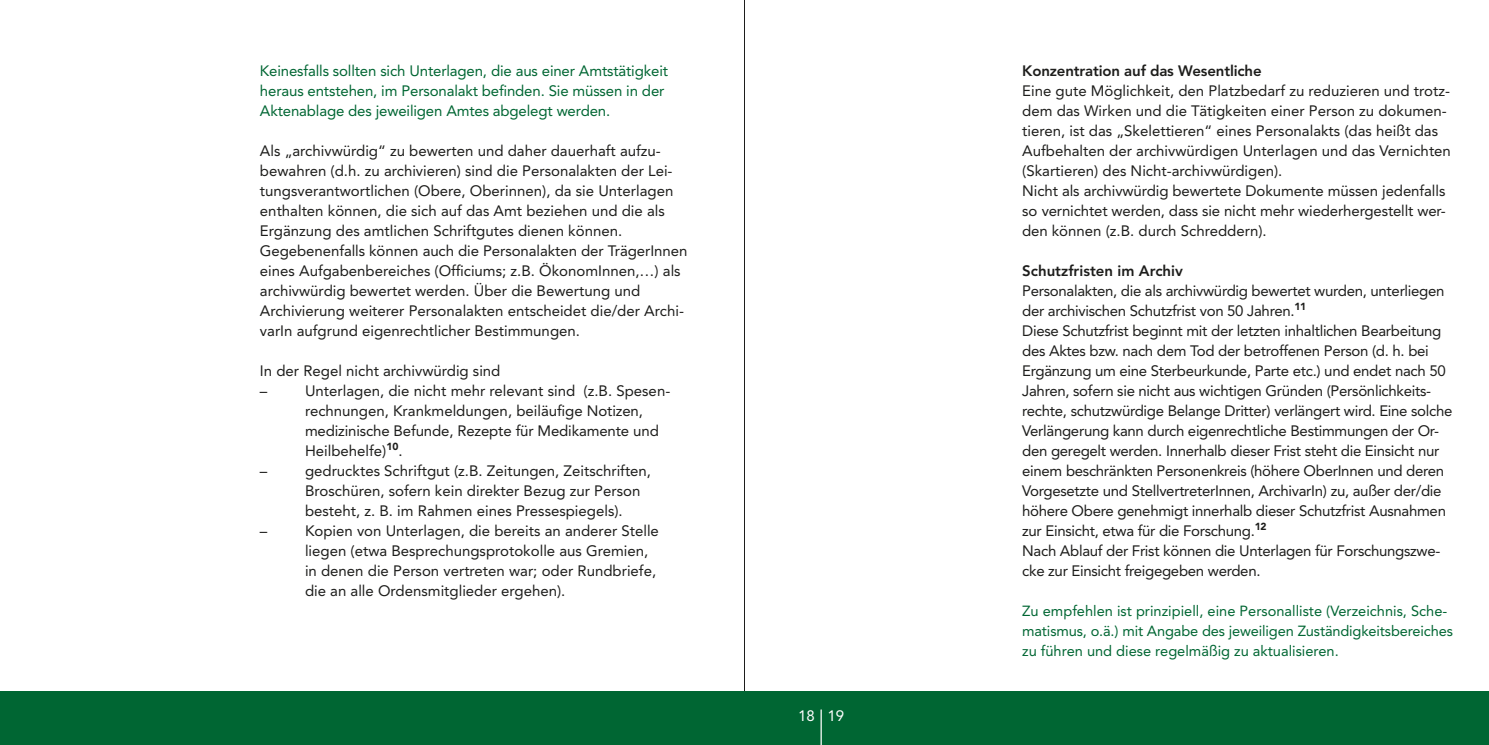
<style>
.page{position:relative;width:1489px;height:745px;background:#fff}
.page>*{position:absolute;margin:0;border:0;box-sizing:border-box;transform-origin:0 0}
.fließ{font:15px/20px "Avenir LT Std";color:#1d1d1b}
.fließ-2{font:15px/20px "Avenir LT Std";letter-spacing:-.02em;color:#1d1d1b}
.fließ-3{font:15px/20px "Avenir LT Std";letter-spacing:-.01em;color:#063}
.fließ-4{font:800 15px "Avenir LT Std";letter-spacing:-.01em;color:#1d1d1b}
.t1{font:15px "Avenir LT Std";color:#fff}
.fließ-5{font:14.62px/20px "Avenir LT Std";color:#063}
</style>
<div class="page">
<hr style="left:744px;top:0;width:1px;height:691px;background:#1d1d1b">
<div style="left:0;top:691px;width:1488px;height:53px;background:#063"></div>
<hr style="left:820px;top:709px;width:1px;height:35px;background:#fff">
<p class="fließ-3" style="left:260px;top:60px;width:409px">Keinesfalls sollten sich Unterlagen, die aus einer Amtstätigkeit heraus entstehen, im Personalakt befinden. Sie müssen in der<br>Aktenablage des jeweiligen Amtes abgelegt werden.</p>
<p class="fließ" style="left:260px;top:140px;width:415px">Als „archivwürdig“ zu bewerten und daher dauerhaft aufzu&shy;bewahren (d.h. zu archivieren) sind die Personalakten der Lei&shy;tungsverantwortlichen (Obere, Oberinnen), da sie Unterlagen enthalten können, die sich auf das Amt beziehen und die als Ergänzung des amtlichen Schriftgutes dienen können.</p>
<p class="fließ" style="left:260px;top:240px;width:429px">Gegebenenfalls können auch die Personalakten der TrägerInnen eines Aufgabenbereiches (Officiums; z.B. ÖkonomInnen,…) als archivwürdig bewertet werden. Über die Bewertung und</p>
<p class="fließ" style="left:260px;top:300px;width:425px">Archivierung weiterer Personalakten entscheidet die/der Archi&shy;varIn aufgrund eigenrechtlicher Bestimmungen.</p>
<p class="fließ" style="left:260px;top:360px;width:242px">In der Regel nicht archivwürdig sind</p>
<p class="fließ" style="left:260px;top:380px;width:9px">–</p>
<p class="fließ" style="left:305px;top:380px;width:367px">Unterlagen, die nicht mehr relevant sind (z.B. Spesen&shy;rechnungen, Krankmeldungen, beiläufige Notizen,</p>
<p class="fließ" style="left:305px;top:420px;width:355px">medizinische Befunde, Rezepte für Medikamente und<br>Heilbehelfe)<sup>10</sup>.</p>
<p class="fließ" style="left:260px;top:460px;width:9px">–</p>
<p class="fließ" style="left:305px;top:460px;width:347px">gedrucktes Schriftgut (z.B. Zeitungen, Zeitschriften,</p>
<p class="fließ" style="left:305px;top:480px;width:337px">Broschüren, sofern kein direkter Bezug zur Person</p>
<p class="fließ" style="left:305px;top:500px;width:319px">besteht, z. B. im Rahmen eines Pressespiegels).</p>
<p class="fließ" style="left:260px;top:520px;width:9px">–</p>
<p class="fließ" style="left:305px;top:520px;width:355px">Kopien von Unterlagen, die bereits an anderer Stelle</p>
<p class="fließ" style="left:305px;top:540px;width:345px">liegen (etwa Besprechungsprotokolle aus Gremien,</p>
<p class="fließ" style="left:305px;top:560px;width:353px">in denen die Person vertreten war; oder Rundbriefe,</p>
<p class="fließ" style="left:305px;top:580px;width:262px">die an alle Ordensmitglieder ergehen).</p>
<p class="t1" style="left:798px;top:706px;width:47px">18 19</p>
<p class="fließ-4" style="left:1022px;top:61px;width:241px">Konzentration auf das Wesentliche</p>
<p class="fließ" style="left:1022px;top:80px;width:430px">Eine gute Möglichkeit, den Platzbedarf zu reduzieren und trotz&shy;dem das Wirken und die Tätigkeiten einer Person zu dokumen&shy;tieren, ist das „Skelettieren“ eines Personalakts (das heißt das Aufbehalten der archivwürdigen Unterlagen und das Vernichten (Skartieren) des Nicht-archivwürdigen).</p>
<p class="fließ" style="left:1022px;top:180px;width:425px;text-align:justify">Nicht als archivwürdig bewertete Dokumente müssen jedenfalls so vernichtet werden, dass sie nicht mehr wiederhergestellt wer&shy;den können (z.B. durch Schreddern).</p>
<p class="fließ-4" style="left:1022px;top:261px;width:162px">Schutzfristen im Archiv</p>
<p class="fließ-2" style="left:1022px;top:280px;width:424px">Personalakten, die als archivwürdig bewertet wurden, unterliegen der archivischen Schutzfrist von 50 Jahren.<sup>11</sup></p>
<p class="fließ-2" style="left:1022px;top:320px;width:432px">Diese Schutzfrist beginnt mit der letzten inhaltlichen Bearbeitung des Aktes bzw. nach dem Tod der betroffenen Person (d. h. bei Ergänzung um eine Sterbeurkunde, Parte etc.) und endet nach 50<br>Jahren, sofern sie nicht aus wichtigen Gründen (Persönlichkeits&shy;rechte, schutzwürdige Belange Dritter) verlängert wird. Eine solche Verlängerung kann durch eigenrechtliche Bestimmungen der Or&shy;den geregelt werden. Innerhalb dieser Frist steht die Einsicht nur einem beschränkten Personenkreis (höhere OberInnen und deren Vorgesetzte und StellvertreterInnen, ArchivarIn) zu, außer der/die höhere Obere genehmigt innerhalb dieser Schutzfrist Ausnahmen zur Einsicht, etwa für die Forschung.<sup>12</sup></p>
<p class="fließ-2" style="left:1022px;top:540px;width:420px">Nach Ablauf der Frist können die Unterlagen für Forschungszwe&shy;cke zur Einsicht freigegeben werden.</p>
<p class="fließ-5" style="left:1022px;top:600px;width:432px">Zu empfehlen ist prinzipiell, eine Personalliste (Verzeichnis, Sche&shy;matismus, o.ä.) mit Angabe des jeweiligen Zuständigkeitsbereiches zu führen und diese regelmäßig zu aktualisieren.</p>
</div>
